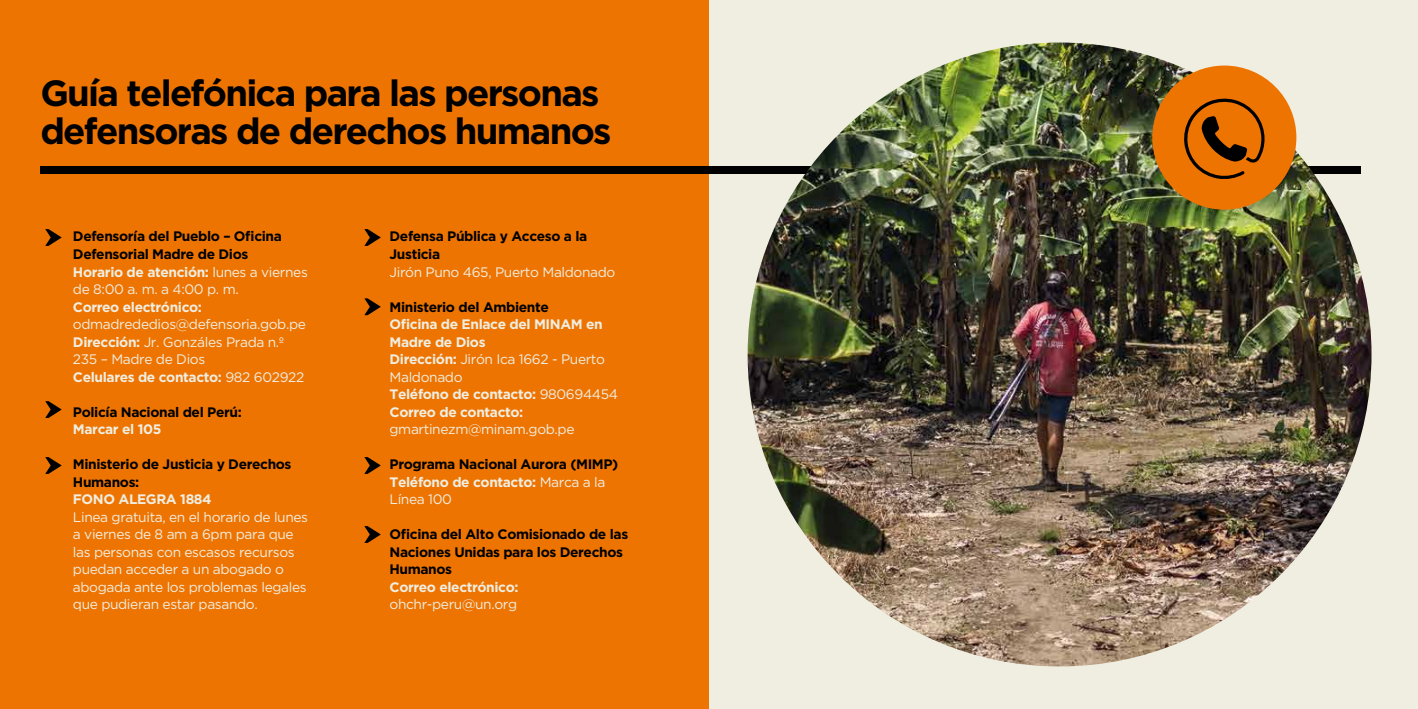
<style>
.page{position:relative;width:1418px;height:709px;background:#fff}
.page>*{position:absolute;margin:0;border:0;box-sizing:border-box;transform-origin:0 0}
.t1{font:700 36.5px/38.8px "Gotham";letter-spacing:-.045em;color:#000}
.t2{font:700 13.75px/17.5px "Gotham";letter-spacing:-.025em;color:#000}
.t3{font:13.75px/17.5px "Gotham";letter-spacing:-.025em;color:#f0eee1}
.t4{font:700 13.75px/17.5px "Gotham";letter-spacing:-.025em;color:#f0eee1}
.s1{color:#f0eee1}
.s2{font-weight:400;color:#f0eee1}
.s3{font-weight:700}
.s4{font-weight:400}
</style>
<div class="page">
<div style="left:709px;top:0;width:708px;height:709px;background:#f0eee1"></div>
<div style="left:0;top:0;width:709px;height:709px;background:#ee7402"></div>
<div style="left:40px;top:166px;width:1320px;height:8px;background:#000"></div>
<svg style="left:45px;top:229px;width:17px;height:17px"></svg>
<svg style="left:364px;top:229px;width:17px;height:17px"></svg>
<svg style="left:364px;top:457px;width:17px;height:17px"></svg>
<svg style="left:364px;top:298px;width:17px;height:17px"></svg>
<svg style="left:364px;top:526px;width:17px;height:17px"></svg>
<svg style="left:45px;top:457px;width:17px;height:17px"></svg>
<svg style="left:45px;top:401px;width:17px;height:17px"></svg>
<img style="left:747px;top:43px;width:624px;height:623px;border-radius:312px">
<div style="left:1152px;top:66px;width:144px;height:144px;background:#ee7402;border-radius:50%"></div>
<svg style="left:1184px;top:98px;width:80px;height:81px"></svg>
<h1 class="t1" style="left:40px;top:73px;width:572px">Guía telefónica para las personas defensoras de derechos humanos</h1>
<p class="t2" style="left:73px;top:228px;width:236px">Defensoría del Pueblo – Oficina<br>Defensorial Madre de Dios<br><span class="s1">Horario de atención:</span> <span class="s2">lunes a viernes de 8:00 a. m. a 4:00 p. m.</span></p>
<p class="t4" style="left:73px;top:298px;width:130px">Correo electrónico:</p>
<p class="t3" style="left:73px;top:315px;width:234px">odmadrededios@defensoria.gob.pe<br><span class="s3">Dirección:</span> Jr. Gonzáles Prada n.º<br>235 – Madre de Dios<br><span class="s3">Celulares de contacto:</span> 982 602922</p>
<p class="t2" style="left:73px;top:403px;width:170px">Policía Nacional del Perú:</p>
<p class="t4" style="left:73px;top:420px;width:90px">Marcar el 105</p>
<p class="t2" style="left:73px;top:455px;width:220px">Ministerio de Justicia y Derechos<br>Humanos:</p>
<p class="t4" style="left:73px;top:490px;width:140px">FONO ALEGRA 1884</p>
<p class="t3" style="left:73px;top:508px;width:237px">Linea gratuita, en el horario de lunes a viernes de 8 am a 6pm para que las personas con escasos recursos puedan acceder a un abogado o abogada ante los problemas legales que pudieran estar pasando.</p>
<p class="t2" style="left:389px;top:228px;width:199px">Defensa Pública y Acceso a la<br>Justicia</p>
<p class="t3" style="left:389px;top:262px;width:227px">Jirón Puno 465, Puerto Maldonado</p>
<p class="t2" style="left:389px;top:298px;width:161px">Ministerio del Ambiente</p>
<p class="t4" style="left:389px;top:315px;width:230px">Oficina de Enlace del MINAM en<br>Madre de Dios<br>Dirección: <span class="s4">Jirón Ica 1662 - Puerto<br>Maldonado<br></span>Teléfono de contacto: <span class="s4">980694454<br></span>Correo de contacto:</p>
<p class="t3" style="left:389px;top:420px;width:186px">gmartinezm@minam.gob.pe</p>
<p class="t2" style="left:389px;top:455px;width:230px">Programa Nacional Aurora (MIMP)<br><span class="s1">Teléfono de contacto:</span> <span class="s2">Marca a la<br>Línea 100</span></p>
<p class="t2" style="left:389px;top:525px;width:240px">Oficina del Alto Comisionado de las<br>Naciones Unidas para los Derechos<br>Humanos</p>
<p class="t4" style="left:389px;top:578px;width:130px">Correo electrónico:</p>
<p class="t3" style="left:389px;top:595px;width:129px">ohchr-peru@un.org</p>
</div>
